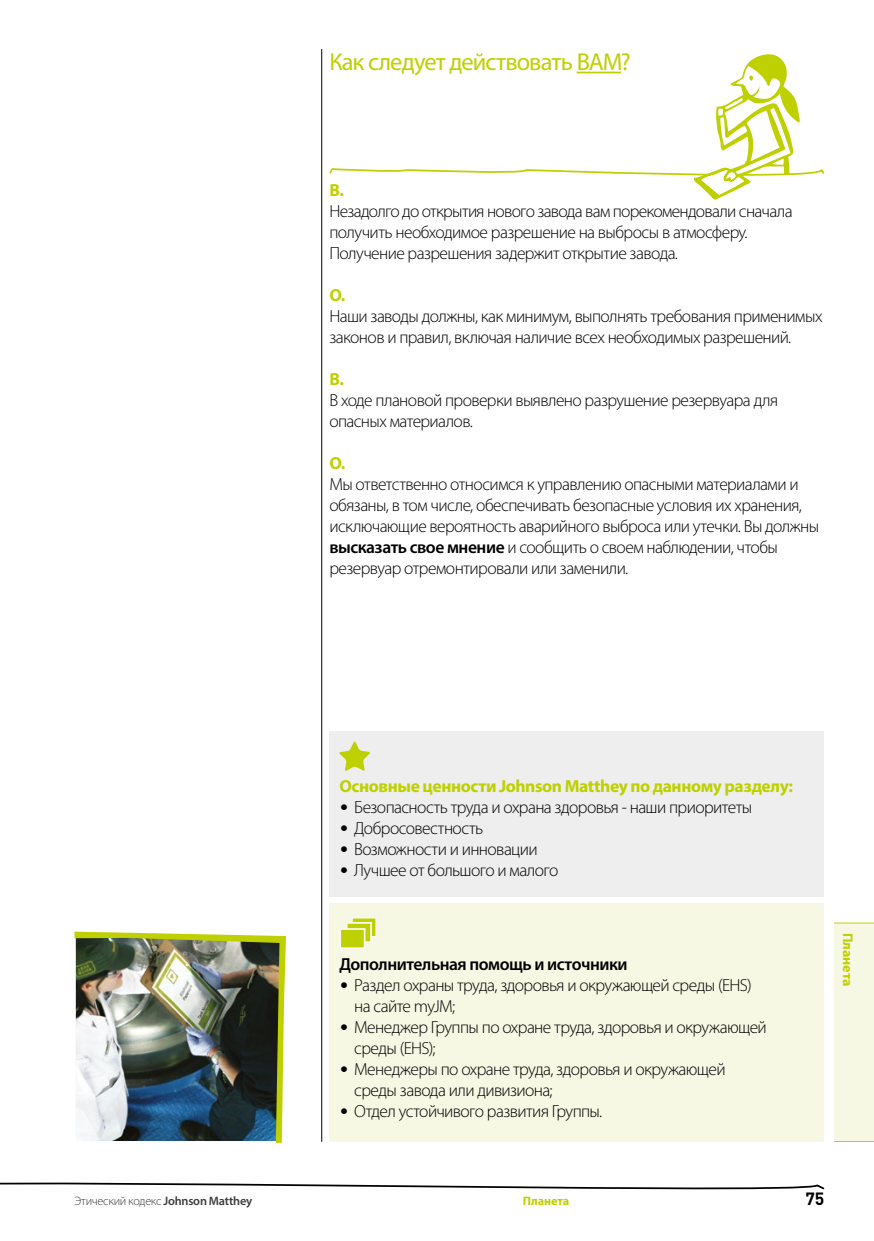
<style>
.page{position:relative;width:874px;height:1241px;background:#fff}
.page>*{position:absolute;margin:0;border:0;box-sizing:border-box;transform-origin:0 0}
.t1{font:24.5px "Myriad Pro";letter-spacing:-.035em;color:#bed000}
.t2{font:300 17.5px/21px "Myriad Pro";letter-spacing:-.035em;color:#000}
.t3{font:700 17.5px "Myriad Pro";letter-spacing:-.025em;color:#bed000}
.t4{font:600 17.5px "Myriad Pro";letter-spacing:-.025em;color:#000}
.t5{font:700 17.5px "DIN";color:#000}
.t6{font:700 14px "Myriad Pro";letter-spacing:-.005em;color:#bed000}
.t7{font:300 12.25px "Myriad Pro";letter-spacing:-.025em;color:#3c3c3b}
.t8{font:700 12.25px "Myriad Pro";letter-spacing:-.01em;color:#bed000}
.s1{font-weight:600}
.s2{font-family:"DIN";font-weight:400}
</style>
<div class="page">
<hr style="left:321px;top:49px;width:1px;height:1092px;background:#000">
<img style="left:74px;top:931px;width:212px;height:212px">
<svg style="left:329px;top:54px;width:496px;height:146px"></svg>
<div style="left:329px;top:903px;width:494px;height:238px;background:#f6f8e4"></div>
<div style="left:351px;top:916px;width:26px;height:21px;background:#bed000;border:2px solid #f9faed"></div>
<div style="left:345px;top:921px;width:27px;height:21px;background:#bed000;border:2px solid #f9faed"></div>
<div style="left:339px;top:927px;width:26px;height:21px;background:#bed000;border:2px solid #f9faed"></div>
<hr style="left:576px;top:72px;width:44px;height:1px;background:#bed000">
<div style="left:329px;top:731px;width:494px;height:165px;background:#eee"></div>
<svg style="left:339px;top:741px;width:31px;height:30px"></svg>
<svg style="left:0;top:1182px;width:823px;height:8px"></svg>
<div style="left:833px;top:922px;width:40px;height:219px;background:#f6f8e4"></div>
<hr style="left:833px;top:922px;width:40px;height:1px;background:#bed000">
<hr style="left:833px;top:1140px;width:40px;height:1px;background:#bed000">
<h1 class="t1" style="left:329px;top:47px;width:303px">Как следует действовать ВАМ?</h1>
<p class="t3" style="left:329px;top:179px;width:16px">В.</p>
<p class="t2" style="left:329px;top:201px;width:464px">Незадолго до открытия нового завода вам порекомендовали сначала получить необходимое разрешение на выбросы в атмосферу.<br>Получение разрешения задержит открытие завода.</p>
<p class="t3" style="left:329px;top:284px;width:18px">О.</p>
<p class="t2" style="left:329px;top:306px;width:494px">Наши заводы должны, как минимум, выполнять требования применимых законов и правил, включая наличие всех необходимых разрешений.</p>
<p class="t3" style="left:329px;top:368px;width:16px">В.</p>
<p class="t2" style="left:329px;top:390px;width:450px">В ходе плановой проверки выявлено разрушение резервуара для опасных материалов.</p>
<p class="t3" style="left:329px;top:452px;width:18px">О.</p>
<p class="t2" style="left:329px;top:474px;width:491px">Мы ответственно относимся к управлению опасными материалами и обязаны, в том числе, обеспечивать безопасные условия их хранения, исключающие вероятность аварийного выброса или утечки. Вы должны <span class="s1">высказать свое мнение</span> и сообщить о своем наблюдении, чтобы резервуар отремонтировали или заменили.</p>
<p class="t7" style="left:74px;top:1193px;width:179px">Этический кодекс <span class="s1">Johnson Matthey</span></p>
<p class="t3" style="left:339px;top:774px;width:455px">Основные ценности Johnson Matthey по данному разделу:</p>
<p class="t2" style="left:339px;top:796px;width:414px"><span class="s2">•</span> Безопасность труда и охрана здоровья - наши приоритеты</p>
<p class="t2" style="left:339px;top:817px;width:145px"><span class="s2">•</span> Добросовестность</p>
<p class="t2" style="left:339px;top:838px;width:200px"><span class="s2">•</span> Возможности и инновации</p>
<p class="t2" style="left:339px;top:859px;width:220px"><span class="s2">•</span> Лучшее от большого и малого</p>
<p class="t4" style="left:339px;top:952px;width:290px">Дополнительная помощь и источники</p>
<p class="t2" style="left:354px;top:974px;width:399px;text-indent:-15px"><span class="s2">•</span> Раздел охраны труда, здоровья и окружающей среды (EHS) на сайте myJM;</p>
<p class="t2" style="left:354px;top:1016px;width:414px;text-indent:-15px"><span class="s2">•</span> Менеджер Группы по охране труда, здоровья и окружающей среды (EHS);</p>
<p class="t2" style="left:354px;top:1058px;width:373px;text-indent:-15px"><span class="s2">•</span> Менеджеры по охране труда, здоровья и окружающей среды завода или дивизиона;</p>
<p class="t2" style="left:339px;top:1100px;width:264px"><span class="s2">•</span> Отдел устойчивого развития Группы.</p>
<p class="t6" style="left:856px;top:932px;width:55px;rotate:90deg">Планета</p>
<p class="t8" style="left:522px;top:1192px;width:48px">Планета</p>
<p class="t5" style="left:805px;top:1186px;width:20px">75</p>
</div>
